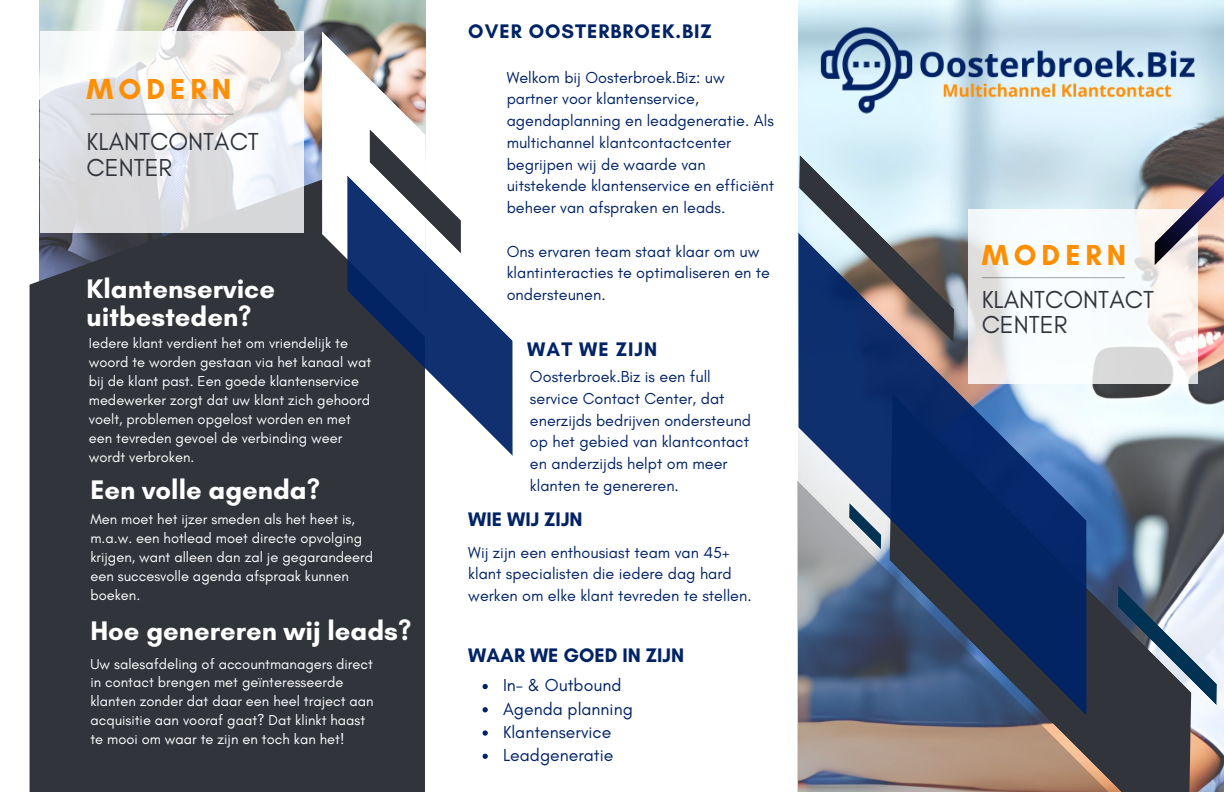
<style>
.page{position:relative;width:1224px;height:792px;background:#fff}
.page>*{position:absolute;margin:0;border:0;box-sizing:border-box;transform-origin:0 0}
.t1{font:700 29.5px "Glacial Indifference";letter-spacing:.175em;color:#ff8e00}
.t2{font:700 27.4px/27.8px "Glacial Indifference";color:#fff}
.t3{font:25px "Glacial Indifference";color:#31343b}
.t4{font:700 20px "Glacial Indifference";letter-spacing:.05em;color:#002366}
.t5{font:700 20px "Glacial Indifference";color:#002366}
.t6{font:17.6px "Glacial Indifference";color:#002366}
.t7{font:16.2px/21.8px "Glacial Indifference";color:#002366}
.t8{font:14.6px/19px "Glacial Indifference";color:#fff}
</style>
<div class="page">
<img style="left:40px;top:0;width:385px;height:143px">
<img style="left:1086px;top:358px;width:138px;height:434px">
<svg style="left:1191px;top:585px;width:26px;height:120px"></svg>
<svg style="left:1086px;top:394px;width:105px;height:398px"></svg>
<svg style="left:797px;top:480px;width:369px;height:312px;background:#6f6c70"></svg>
<svg style="left:798px;top:358px;width:288px;height:358px;background:#38517d"></svg>
<svg style="left:968px;top:358px;width:230px;height:26px"></svg>
<div style="left:30px;top:143px;width:395px;height:649px;background:#31343b"></div>
<svg style="left:347px;top:289px;width:166px;height:167px"></svg>
<svg style="left:322px;top:31px;width:139px;height:307px"></svg>
<svg style="left:40px;top:31px;width:263px;height:201px"></svg>
<hr style="left:90px;top:114px;width:144px;height:1px;background:#31343b">
<img style="left:798px;top:0;width:426px;height:358px">
<svg style="left:483px;top:684px;width:5px;height:5px"></svg>
<svg style="left:483px;top:707px;width:5px;height:5px"></svg>
<svg style="left:483px;top:730px;width:5px;height:6px"></svg>
<svg style="left:483px;top:754px;width:5px;height:5px"></svg>
<p class="t1" style="left:87px;top:71px;width:146px">MODERN</p>
<p class="t3" style="left:87px;top:127px;width:174px">KLANTCONTACT</p>
<p class="t3" style="left:87px;top:152px;width:87px">CENTER</p>
<p class="t2" style="left:87px;top:275px;width:190px">Klantenservice uitbesteden?</p>
<p class="t8" style="left:89px;top:333px;width:284px">Iedere klant verdient het om vriendelijk te woord te worden gestaan via het kanaal wat bij de klant past. Een goede klantenservice medewerker zorgt dat uw klant zich gehoord voelt, problemen opgelost worden en met een tevreden gevoel de verbinding weer wordt verbroken.</p>
<p class="t2" style="left:90px;top:475px;width:231px">Een volle agenda?</p>
<p class="t8" style="left:90px;top:509px;width:284px">Men moet het ijzer smeden als het heet is, m.a.w. een hotlead moet directe opvolging krijgen, want alleen dan zal je gegarandeerd een succesvolle agenda afspraak kunnen boeken.</p>
<p class="t2" style="left:90px;top:617px;width:322px">Hoe genereren wij leads?</p>
<p class="t8" style="left:90px;top:654px;width:285px">Uw salesafdeling of accountmanagers direct in contact brengen met geïnteresseerde klanten zonder dat daar een heel traject aan acquisitie aan vooraf gaat? Dat klinkt haast te mooi om waar te zijn en toch kan het!</p>
<p class="t4" style="left:468px;top:19px;width:245px">OVER OOSTERBROEK.BIZ</p>
<p class="t7" style="left:507px;top:66px;width:269px">Welkom bij Oosterbroek.Biz: uw partner voor klantenservice, agendaplanning en leadgeneratie. Als multichannel klantcontactcenter begrijpen wij de waarde van uitstekende klantenservice en efficiënt beheer van afspraken en leads.</p>
<p class="t7" style="left:507px;top:240px;width:265px">Ons ervaren team staat klaar om uw klantinteracties te optimaliseren en te ondersteunen.</p>
<p class="t4" style="left:527px;top:337px;width:131px">WAT WE ZIJN</p>
<p class="t7" style="left:530px;top:365px;width:223px">Oosterbroek.Biz is een full service Contact Center, dat enerzijds bedrijven ondersteund op het gebied van klantcontact en anderzijds helpt om meer klanten te genereren.</p>
<p class="t5" style="left:468px;top:507px;width:116px">WIE WIJ ZIJN</p>
<p class="t7" style="left:468px;top:541px;width:285px">Wij zijn een enthousiast team van 45+ klant specialisten die iedere dag hard werken om elke klant tevreden te stellen.</p>
<p class="t5" style="left:468px;top:643px;width:217px">WAAR WE GOED IN ZIJN</p>
<p class="t6" style="left:503px;top:675px;width:120px">In- &amp; Outbound</p>
<p class="t6" style="left:503px;top:698px;width:131px">Agenda planning</p>
<p class="t6" style="left:503px;top:721px;width:110px">Klantenservice</p>
<p class="t6" style="left:503px;top:744px;width:112px">Leadgeneratie</p>
<p class="t1" style="left:982px;top:237px;width:146px">MODERN</p>
<p class="t3" style="left:982px;top:284px;width:174px">KLANTCONTACT</p>
<p class="t3" style="left:982px;top:309px;width:87px">CENTER</p>
</div>
